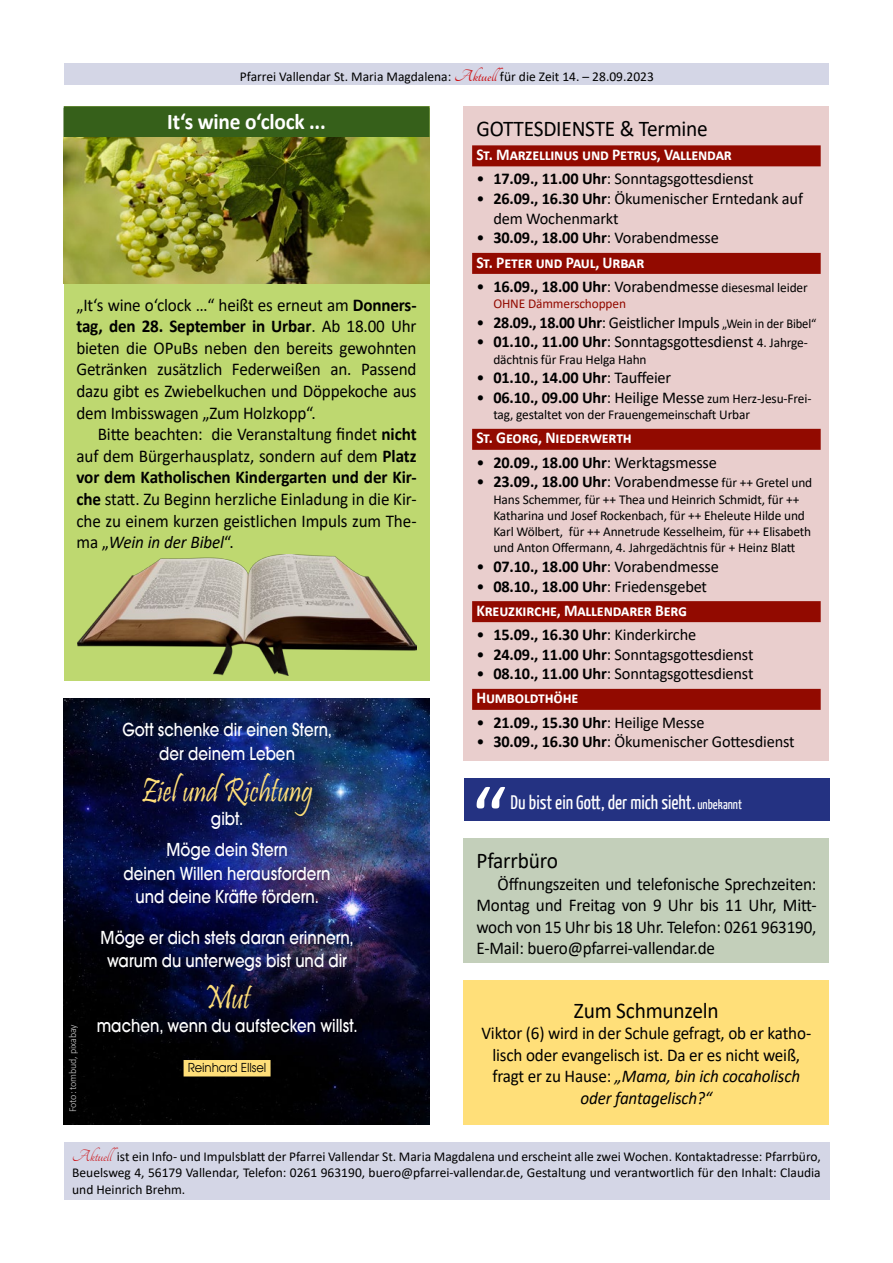
<style>
.page{position:relative;width:893px;height:1263px;background:#fff}
.page>*{position:absolute;margin:0;border:0;box-sizing:border-box;transform-origin:0 0}
.t1{font:34.5px "Pristina";color:#ffdf79;scale:.85 1}
.t2{font:22.5px "Calibri";letter-spacing:-.01em;color:#000;scale:.95 1}
.t3{font:700 22.5px "Calibri";color:#fff;scale:.95 1}
.t4{font:500 19.5px/23.4px "Avignon Pro";color:#fff;text-align:center;scale:.85 1}
.t5{font:19.5px "Yanone Kaffeesatz";color:#fff}
.t6{font:18px/21.6px "Calibri";letter-spacing:-.01em;color:#000;text-align:justify;scale:.95 1}
.t7{font:16.5px/19.8px "Calibri";letter-spacing:-.01em;color:#000}
.t8{font:700 16.5px/24px "Calibri";letter-spacing:-.01em;color:#fff;scale:.94 1}
.t9{font:700 16.5px "Calibri";letter-spacing:-.01em;color:#000}
.t10{font:13.5px/16.2px "Calibri";letter-spacing:-.01em;color:#000}
.t11{font:13.5px "Calibri";letter-spacing:-.01em;color:#920a00}
.t12{font:13.5px "Avignon Pro";letter-spacing:-.01em;color:#000;scale:.95 1}
.t13{font:300 10.5px "Calibri";letter-spacing:-.01em;color:#fff;scale:.95 1}
.s1{font-family:"Tangerine";font-weight:700;font-size:18px;color:#cd1013}
.s2{font-weight:700}
.s3{font-style:italic}
.s4{font-weight:400;color:#000}
.s5{color:#000}
.s6{font-size:13.5px}
.s7{font-weight:400}
.s8{font-size:16.5px}
.s9{font-weight:700;font-size:16.5px}
.s10{font-weight:700;color:#fff}
.s11{font-family:"Tangerine";font-size:18px;color:#cd1013}
</style>
<div class="page">
<div style="left:65px;top:64px;width:764px;height:21px;background:#d4d6e6"></div>
<img style="left:390px;top:698px;width:39px;height:427px">
<div style="left:64px;top:1142px;width:765px;height:57px;background:#d4d6e6"></div>
<div style="left:464px;top:106px;width:365px;height:655px;background:#e9cecd"></div>
<div style="left:472px;top:145px;width:349px;height:21px;background:#920a00"></div>
<div style="left:472px;top:253px;width:349px;height:21px;background:#920a00"></div>
<div style="left:472px;top:429px;width:349px;height:21px;background:#920a00"></div>
<div style="left:472px;top:601px;width:349px;height:21px;background:#920a00"></div>
<div style="left:472px;top:689px;width:349px;height:21px;background:#920a00"></div>
<div style="left:464px;top:778px;width:365px;height:43px;background:#243282"></div>
<svg style="left:477px;top:787px;width:28px;height:21px"></svg>
<img style="left:64px;top:698px;width:326px;height:427px">
<div style="left:184px;top:1060px;width:87px;height:16px;background:#ffdf79"></div>
<div style="left:464px;top:838px;width:365px;height:125px;background:#c3cfba"></div>
<div style="left:463px;top:980px;width:366px;height:145px;background:#ffdf79"></div>
<div style="left:64px;top:106px;width:365px;height:575px;background:#bed870"></div>
<div style="left:64px;top:106px;width:365px;height:32px;background:#36601a"></div>
<img style="left:64px;top:138px;width:365px;height:146px">
<img style="left:77px;top:555px;width:340px;height:120px">
<p class="t10" style="left:240px;top:68px;width:416px">Pfarrei Vallendar St. Maria Magdalena: <span class="s1">Aktuell</span> für die Zeit 14. – 28.09.2023</p>
<p class="t3" style="left:167px;top:106px;width:168px">It‘s wine o‘clock ...</p>
<p class="t6" style="left:76px;top:293px;width:360px">„It‘s wine o‘clock …“ heißt es erneut am <span class="s2">Donners&shy;tag, den 28. September in Urbar</span>. Ab 18.00 Uhr bieten die OPuBs neben den bereits gewohnten Getränken zusätzlich Federweißen an. Passend dazu gibt es Zwiebelkuchen und Döppekoche aus dem Imbisswagen „Zum Holzkopp“.</p>
<p class="t6" style="left:76px;top:423px;width:360px;text-indent:21px">Bitte beachten: die Veranstaltung findet <span class="s2">nicht </span>auf dem Bürgerhausplatz, sondern auf dem <span class="s2">Platz vor dem Katholischen Kindergarten und der Kir&shy;che</span> statt. Zu Beginn herzliche Einladung in die Kir&shy;che zu einem kurzen geistlichen Impuls zum The&shy;ma „<span class="s3">Wein in der Bibel</span>“.</p>
<p class="t13" style="left:66px;top:1112px;width:94px;rotate:-90deg">Foto: tombud, pixabay</p>
<p class="t4" style="left:122px;top:716px;width:248px">Gott schenke dir einen Stern, der deinem Leben</p>
<h1 class="t1" style="left:141px;top:771px;width:203px">Ziel und Richtung</h1>
<p class="t4" style="left:166px;top:800px;width:144px;line-height:32px">gibt.<br>Möge dein Stern</p>
<p class="t4" style="left:124px;top:860px;width:245px">deinen Willen herausfordern und deine Kräfte fördern.</p>
<p class="t4" style="left:101px;top:924px;width:299px">Möge er dich stets daran erinnern, warum du unterwegs bist und dir</p>
<h1 class="t1" style="left:204px;top:979px;width:55px">Mut</h1>
<p class="t4" style="left:97px;top:1012px;width:308px">machen, wenn du aufstecken willst.</p>
<p class="t12" style="left:188px;top:1057px;width:84px">Reinhard Ellsel</p>
<p class="t2" style="left:476px;top:113px;width:245px">GOTTESDIENSTE &amp; Termine</p>
<p class="t8" style="left:476px;top:142px;width:273px">St. Marzellinus und Petrus, Vallendar</p>
<p class="t7" style="left:476px;top:168px;width:279px">• <span class="s2">17.09., 11.00 Uhr</span>: Sonntagsgottesdienst</p>
<p class="t7" style="left:493px;top:188px;width:311px;text-indent:-17px">• <span class="s2">26.09., 16.30 Uhr</span>: Ökumenischer Erntedank auf dem Wochenmarkt</p>
<p class="t8" style="left:476px;top:226px;width:259px"><span class="s4">•</span> <span class="s5">30.09., 18.00 Uhr</span><span class="s4">: Vorabendmesse<br></span>St. Peter und Paul, Urbar</p>
<p class="t7" style="left:476px;top:276px;width:333px">• <span class="s2">16.09., 18.00 Uhr</span>: Vorabendmesse <span class="s6">diesesmal leider</span></p>
<p class="t11" style="left:493px;top:294px;width:134px">OHNE Dämmerschoppen</p>
<p class="t7" style="left:476px;top:312px;width:341px">• <span class="s2">28.09., 18.00 Uhr</span>: Geistlicher Impuls <span class="s6">„Wein in der Bibel“</span></p>
<p class="t7" style="left:476px;top:332px;width:333px">• <span class="s2">01.10., 11.00 Uhr</span>: Sonntagsgottesdienst <span class="s6">4. Jahrge-</span></p>
<p class="t10" style="left:493px;top:351px;width:155px">dächtnis für Frau Helga Hahn</p>
<p class="t9" style="left:476px;top:366px;width:196px"><span class="s7">•</span> 01.10., 14.00 Uhr<span class="s7">: Tauffeier</span></p>
<p class="t10" style="left:493px;top:390px;width:320px;text-indent:-17px"><span class="s8">•</span> <span class="s9">06.10., 09.00 Uhr</span><span class="s8">: Heilige Messe</span> zum Herz-Jesu-Frei&shy;tag, gestaltet von der Frauengemeinschaft Urbar</p>
<p class="t8" style="left:476px;top:426px;width:167px">St. Georg, Niederwerth</p>
<p class="t7" style="left:476px;top:452px;width:242px">• <span class="s2">20.09., 18.00 Uhr</span>: Werktagsmesse</p>
<p class="t7" style="left:476px;top:471px;width:337px">• <span class="s2">23.09., 18.00 Uhr</span>: Vorabendmesse <span class="s6">für ++ Gretel und</span></p>
<p class="t10" style="left:493px;top:491px;width:319px">Hans Schemmer, für ++ Thea und Heinrich Schmidt, für ++ Katharina und Josef Rockenbach, für ++ Eheleute Hilde und Karl Wölbert, für ++ Annetrude Kesselheim, für ++ Elisabeth und Anton Offermann, 4. Jahrgedächtnis für + Heinz Blatt</p>
<p class="t7" style="left:476px;top:556px;width:244px">• <span class="s2">07.10., 18.00 Uhr</span>: Vorabendmesse</p>
<p class="t8" style="left:476px;top:574px;width:247px"><span class="s4">•</span> <span class="s5">08.10., 18.00 Uhr</span><span class="s4">: Friedensgebet<br></span>Kreuzkirche, Mallendarer Berg</p>
<p class="t9" style="left:476px;top:623px;width:221px"><span class="s7">•</span> 15.09., 16.30 Uhr<span class="s7">: Kinderkirche</span></p>
<p class="t7" style="left:476px;top:644px;width:279px">• <span class="s2">24.09., 11.00 Uhr</span>: Sonntagsgottesdienst</p>
<p class="t7" style="left:476px;top:661px;width:279px;line-height:24px">• <span class="s2">08.10., 11.00 Uhr</span>: Sonntagsgottesdienst<br><span class="s10">Humboldthöhe</span></p>
<p class="t9" style="left:476px;top:710px;width:230px"><span class="s7">•</span> 21.09., 15.30 Uhr<span class="s7">: Heilige Messe</span></p>
<p class="t7" style="left:476px;top:731px;width:320px">• <span class="s2">30.09., 16.30 Uhr</span>: Ökumenischer Gottesdienst</p>
<p class="t5" style="left:511px;top:790px;width:233px">Du bist ein Gott, der mich sieht. <span class="s6">unbekannt</span></p>
<p class="t2" style="left:476px;top:845px;width:87px">Pfarrbüro</p>
<p class="t6" style="left:476px;top:872px;width:360px;text-indent:21px">Öffnungszeiten und telefonische Sprechzeiten:<br>Montag und Freitag von 9 Uhr bis 11 Uhr, Mitt&shy;woch von 15 Uhr bis 18 Uhr. Telefon: 0261 963190, E-Mail: buero@pfarrei-vallendar.de</p>
<p class="t2" style="left:574px;top:994px;width:154px">Zum Schmunzeln</p>
<p class="t6" style="left:481px;top:1022px;width:349px;text-align:center">Viktor (6) wird in der Schule gefragt, ob er katho&shy;lisch oder evangelisch ist. Da er es nicht weiß, fragt er zu Hause: <span class="s3">„Mama, bin ich cocaholisch oder fantagelisch?“</span></p>
<p class="t10" style="left:72px;top:1148px;width:750px;text-align:justify"><span class="s11">Aktuell</span> ist ein Info- und Impulsblatt der Pfarrei Vallendar St. Maria Magdalena und erscheint alle zwei Wochen. Kontaktadresse: Pfarrbüro, Beuelsweg 4, 56179 Vallendar, Telefon: 0261 963190, buero@pfarrei-vallendar.de, Gestaltung und verantwortlich für den Inhalt: Claudia und Heinrich Brehm.</p>
</div>
